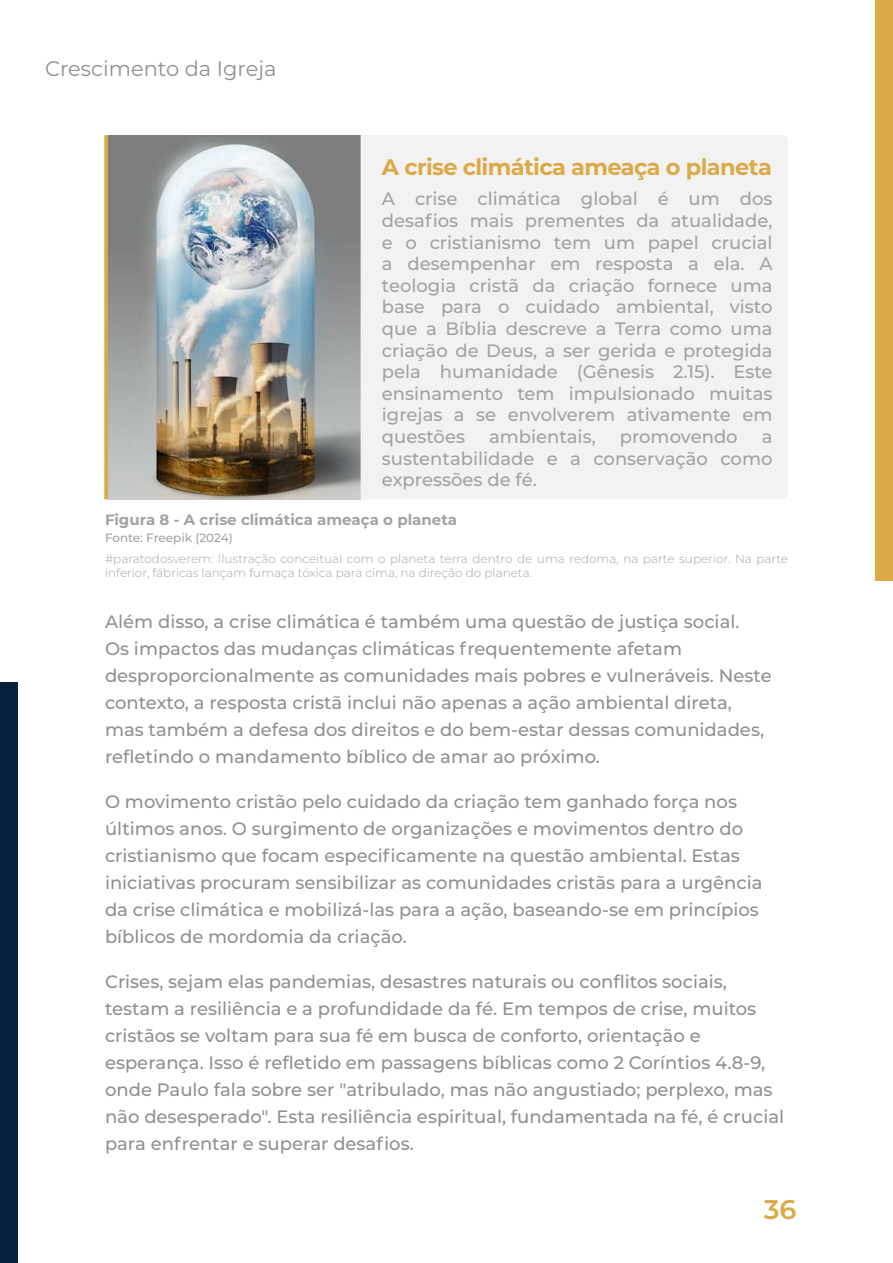
<style>
.page{position:relative;width:893px;height:1263px;background:#fff}
.page>*{position:absolute;margin:0;border:0;box-sizing:border-box;transform-origin:0 0}
.t1{font:600 27px "Montserrat";color:#dbaa47}
.t2{font:700 22.5px "Montserrat";letter-spacing:-.025em;color:#dbaa47}
.t3{font:21px "Montserrat";color:#919091}
.t4{font:500 18px/27px "Montserrat";color:#919091}
.t5{font:500 18px/21.6px "Montserrat";color:#a3a2a2;text-align:justify}
.t6{font:700 15px "Montserrat";color:#a3a2a2}
.t7{font:300 12px/14.4px "Montserrat";color:#a6a6a6}
.t8{font:500 12px "Montserrat";letter-spacing:-.005em;color:#a3a2a2}
</style>
<div class="page">
<div style="left:875px;top:0;width:18px;height:581px;background:#dbaa47"></div>
<div style="left:0;top:682px;width:18px;height:581px;background:#04203a"></div>
<div style="left:104px;top:135px;width:5px;height:364px;background:#dbaa47"></div>
<img style="left:109px;top:135px;width:252px;height:364px">
<div style="left:361px;top:135px;width:427px;height:364px;background:#f2f2f2"></div>
<p class="t3" style="left:45px;top:54px;width:233px">Crescimento da Igreja</p>
<p class="t2" style="left:382px;top:151px;width:391px">A crise climática ameaça o planeta</p>
<p class="t5" style="left:382px;top:188px;width:392px">A crise climática global é um dos desafios mais prementes da atualidade, e o cristianismo tem um papel crucial a desempenhar em resposta a ela. A teologia cristã da criação fornece uma base para o cuidado ambiental, visto que a Bíblia descreve a Terra como uma criação de Deus, a ser gerida e protegida pela humanidade (Gênesis 2.15). Este ensinamento tem impulsionado muitas igrejas a se envolverem ativamente em questões</p>
<p class="t5" style="left:489px;top:425px;width:108px">ambientais,</p>
<p class="t5" style="left:620px;top:425px;width:119px">promovendo</p>
<p class="t5" style="left:382px;top:425px;width:392px;text-indent:380px">a sustentabilidade e a conservação como expressões de fé.</p>
<p class="t6" style="left:105px;top:509px;width:354px">Figura 8 - A crise climática ameaça o planeta</p>
<p class="t8" style="left:105px;top:530px;width:129px">Fonte: Freepik (2024)</p>
<p class="t7" style="left:105px;top:551px;width:684px">#paratodosverem: Ilustração conceitual com o planeta terra dentro de uma redoma, na parte superior. Na parte inferior, fábricas lançam fumaça tóxica para cima, na direção do planeta.</p>
<p class="t4" style="left:105px;top:607px;width:668px">Além disso, a crise climática é também uma questão de justiça social.<br>Os impactos das mudanças climáticas frequentemente afetam desproporcionalmente as comunidades mais pobres e vulneráveis. Neste contexto, a resposta cristã inclui não apenas a ação ambiental direta, mas também a defesa dos direitos e do bem-estar dessas comunidades, refletindo o mandamento bíblico de amar ao próximo.</p>
<p class="t4" style="left:105px;top:787px;width:659px">O movimento cristão pelo cuidado da criação tem ganhado força nos últimos anos. O surgimento de organizações e movimentos dentro do cristianismo que focam especificamente na questão ambiental. Estas iniciativas procuram sensibilizar as comunidades cristãs para a urgência da crise climática e mobilizá-las para a ação, baseando-se em princípios bíblicos de mordomia da criação.</p>
<p class="t4" style="left:105px;top:967px;width:681px">Crises, sejam elas pandemias, desastres naturais ou conflitos sociais, testam a resiliência e a profundidade da fé. Em tempos de crise, muitos cristãos se voltam para sua fé em busca de conforto, orientação e esperança. Isso é refletido em passagens bíblicas como 2 Coríntios 4.8-9, onde Paulo fala sobre ser "atribulado, mas não angustiado; perplexo, mas não desesperado". Esta resiliência espiritual, fundamentada na fé, é crucial para enfrentar e superar desafios.</p>
<h1 class="t1" style="left:764px;top:1190px;width:34px">36</h1>
</div>
